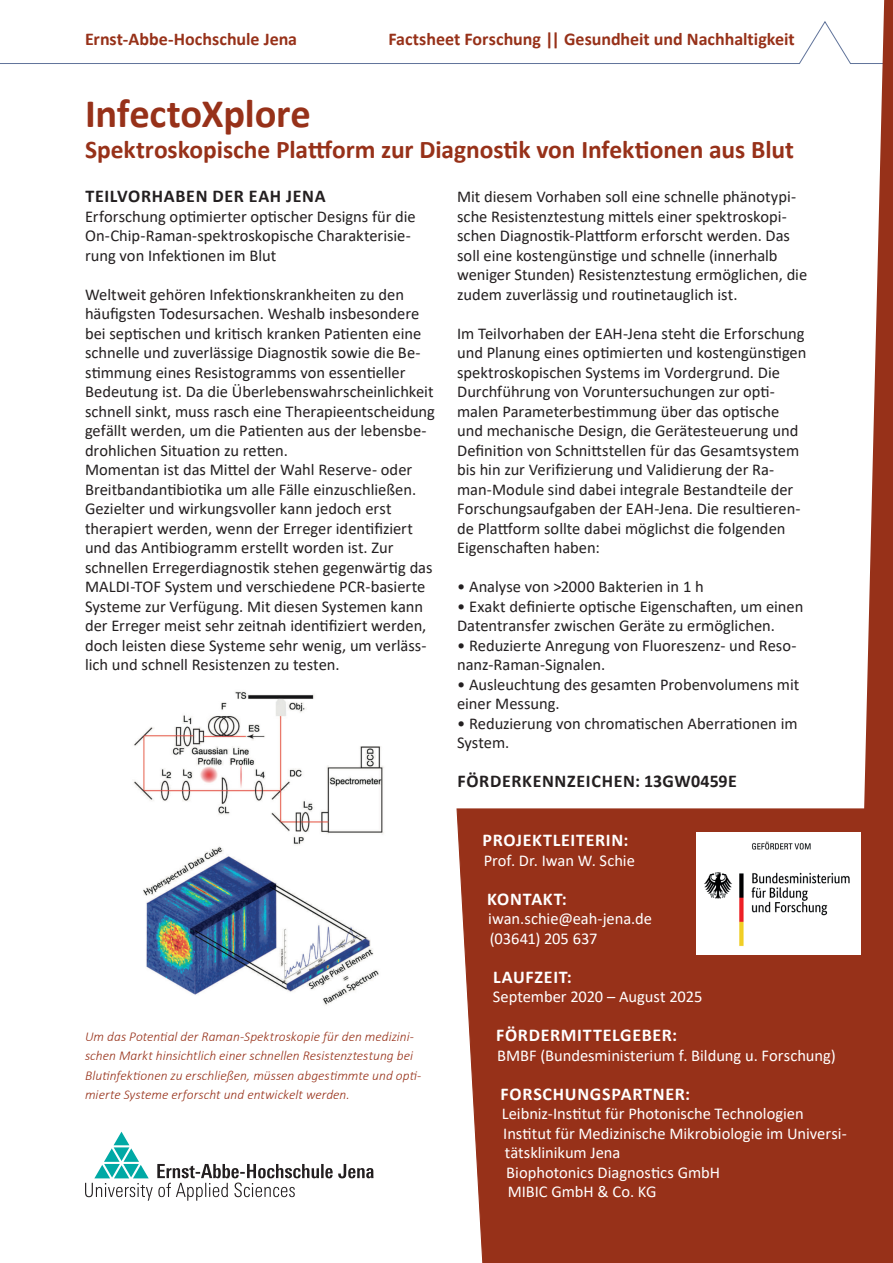
<style>
.page{position:relative;width:893px;height:1263px;background:#fff}
.page>*{position:absolute;margin:0;border:0;box-sizing:border-box;transform-origin:0 0}
.t1{font:700 40.5px "Calibri";letter-spacing:-.005em;color:#973119}
.t2{font:700 25.5px "Calibri";letter-spacing:-.005em;color:#973119}
.t3{font:700 18px "Calibri";color:#973119}
.t4{font:700 18px "Calibri";letter-spacing:.04em;color:#fff}
.t5{font:700 18px "Calibri";letter-spacing:.035em;color:#231f20}
.t6{font:16.5px/19.5px "Calibri";letter-spacing:-.005em;color:#231f20}
.t7{font:16.5px/19.5px "Calibri";color:#fff}
.t8{font:italic 300 13.5px/19.5px "Calibri";color:#973119}
</style>
<div class="page">
<svg style="left:0;top:21px;width:853px;height:43px"></svg>
<svg style="left:853px;top:0;width:40px;height:808px"></svg>
<div style="left:456px;top:808px;width:437px;height:455px;background:#973119"></div>
<img style="left:133px;top:691px;width:251px;height:314px">
<img style="left:696px;top:832px;width:164px;height:123px">
<svg style="left:85px;top:1132px;width:288px;height:69px"></svg>
<p class="t3" style="left:85px;top:27px;width:214px">Ernst-Abbe-Hochschule Jena</p>
<p class="t3" style="left:388px;top:27px;width:408px">Factsheet Forschung || Gesundheit und Nachhaltigkeit</p>
<h1 class="t1" style="left:85px;top:85px;width:227px">InfectoXplore</h1>
<h2 class="t2" style="left:85px;top:131px;width:710px">Spektroskopische Plattform zur Diagnostik von Infektionen aus Blut</h2>
<p class="t6" style="left:457px;top:186px;width:352px">Mit diesem Vorhaben soll eine schnelle phänotypi&shy;sche Resistenztestung mittels einer spektroskopi&shy;schen Diagnostik-Plattform erforscht werden. Das soll eine kostengünstige und schnelle (innerhalb weniger Stunden) Resistenztestung ermöglichen, die zudem zuverlässig und routinetauglich ist.</p>
<p class="t6" style="left:457px;top:323px;width:351px">Im Teilvorhaben der EAH-Jena steht die Erforschung und Planung eines optimierten und kostengünstigen spektroskopischen Systems im Vordergrund. Die Durchführung von Voruntersuchungen zur opti&shy;malen Parameterbestimmung über das optische und mechanische Design, die Gerätesteuerung und Definition von Schnittstellen für das Gesamtsystem bis hin zur Verifizierung und Validierung der Ra&shy;man-Module sind dabei integrale Bestandteile der Forschungsaufgaben der EAH-Jena. Die resultieren&shy;de Plattform sollte dabei möglichst die folgenden Eigenschaften haben:</p>
<p class="t6" style="left:457px;top:576px;width:248px">• Analyse von &gt;2000 Bakterien in 1 h</p>
<p class="t6" style="left:457px;top:596px;width:348px">• Exakt definierte optische Eigenschaften, um einen<br>Datentransfer zwischen Geräte zu ermöglichen.</p>
<p class="t6" style="left:457px;top:635px;width:341px">• Reduzierte Anregung von Fluoreszenz- und Reso&shy;nanz-Raman-Signalen.</p>
<p class="t6" style="left:457px;top:674px;width:344px">• Ausleuchtung des gesamten Probenvolumens mit einer Messung.</p>
<p class="t6" style="left:457px;top:713px;width:342px">• Reduzierung von chromatischen Aberrationen im<br>System.</p>
<p class="t5" style="left:457px;top:768px;width:281px">FÖRDERKENNZEICHEN: 13GW0459E</p>
<p class="t5" style="left:85px;top:183px;width:242px">TEILVORHABEN DER EAH JENA</p>
<p class="t6" style="left:85px;top:206px;width:332px">Erforschung optimierter optischer Designs für die<br>On-Chip-Raman-spektroskopische Charakterisie&shy;rung von Infektionen im Blut</p>
<p class="t6" style="left:85px;top:284px;width:352px">Weltweit gehören Infektionskrankheiten zu den häufigsten Todesursachen. Weshalb insbesondere bei septischen und kritisch kranken Patienten eine schnelle und zuverlässige Diagnostik sowie die Be&shy;stimmung eines Resistogramms von essentieller Bedeutung ist. Da die Überlebenswahrscheinlichkeit schnell sinkt, muss rasch eine Therapieentscheidung gefällt werden, um die Patienten aus der lebensbe&shy;drohlichen Situation zu retten.<br>Momentan ist das Mittel der Wahl Reserve- oder Breitbandantibiotika um alle Fälle einzuschließen.<br>Gezielter und wirkungsvoller kann jedoch erst therapiert werden, wenn der Erreger identifiziert und das Antibiogramm erstellt worden ist. Zur schnellen Erregerdiagnostik stehen gegenwärtig das MALDI-TOF System und verschiedene PCR-basierte Systeme zur Verfügung. Mit diesen Systemen kann der Erreger meist sehr zeitnah identifiziert werden, doch leisten diese Systeme sehr wenig, um verläss&shy;lich und schnell Resistenzen zu testen.</p>
<p class="t8" style="left:85px;top:1026px;width:338px">Um das Potential der Raman-Spektroskopie für den medizini&shy;schen Markt hinsichtlich einer schnellen Resistenztestung bei Blutinfektionen zu erschließen, müssen abgestimmte und opti&shy;mierte Systeme erforscht und entwickelt werden.</p>
<p class="t4" style="left:483px;top:827px;width:147px">PROJEKTLEITERIN:</p>
<p class="t7" style="left:484px;top:850px;width:153px">Prof. Dr. Iwan W. Schie</p>
<p class="t4" style="left:487px;top:886px;width:81px">KONTAKT:</p>
<p class="t7" style="left:488px;top:908px;width:165px">iwan.schie@eah-jena.de (03641) 205 637</p>
<p class="t4" style="left:493px;top:964px;width:80px">LAUFZEIT:</p>
<p class="t7" style="left:493px;top:986px;width:211px">September 2020 – August 2025</p>
<p class="t4" style="left:496px;top:1022px;width:183px">FÖRDERMITTELGEBER:</p>
<p class="t7" style="left:497px;top:1045px;width:340px">BMBF (Bundesministerium f. Bildung u. Forschung)</p>
<p class="t4" style="left:501px;top:1081px;width:191px">FORSCHUNGSPARTNER:</p>
<p class="t7" style="left:502px;top:1103px;width:346px">Leibniz-Institut für Photonische Technologien Institut für Medizinische Mikrobiologie im Universi&shy;tätsklinikum Jena<br>Biophotonics Diagnostics GmbH<br>MIBIC GmbH &amp; Co. KG</p>
</div>
